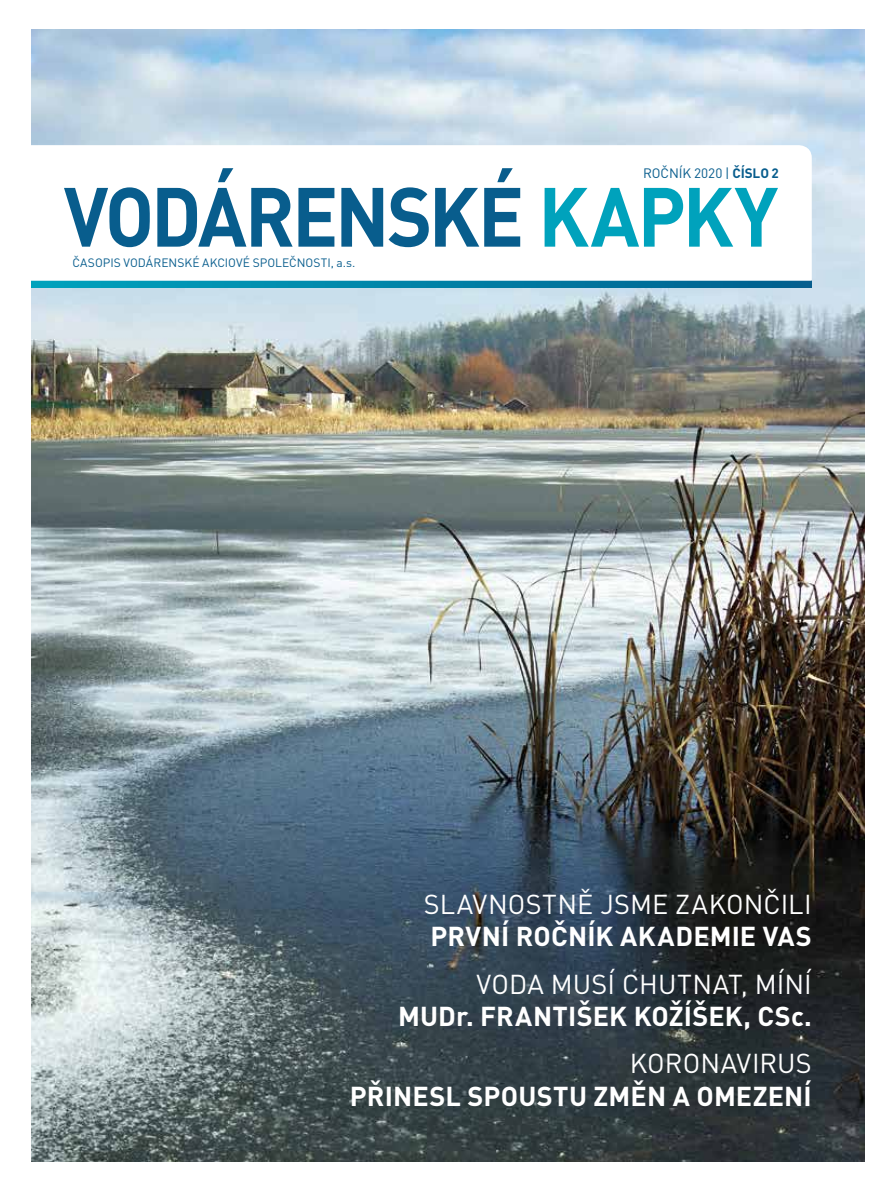
<style>
.page{position:relative;width:893px;height:1191px;background:#fff}
.page>*{position:absolute;margin:0;border:0;box-sizing:border-box;transform-origin:0 0}
.t1{font:700 82.5px "DIN Pro";letter-spacing:-.04em;color:#085d8d;scale:.93 1}
.t2{font:700 27px "DIN Pro";letter-spacing:.005em;color:#fff}
.t3{font:27px "DIN Pro";letter-spacing:.005em;color:#fff}
.t4{font:13.5px "DIN Pro";letter-spacing:-.005em;color:#085d8d}
.t5{font:12px "DIN Pro";letter-spacing:.005em;color:#085d8d}
.s1{font-weight:700}
.s2{color:#00a2bc}
</style>
<div class="page">
<img style="left:31px;top:30px;width:834px;height:1131px">
<svg style="left:31px;top:281px;width:781px;height:6px;background:#0081a6"></svg>
<svg style="left:31px;top:145px;width:781px;height:136px"></svg>
<p class="t4" style="left:643px;top:162px;width:137px">ROČNÍK 2020 | <span class="s1">ČÍSLO 2</span></p>
<h1 class="t1" style="left:64px;top:148px;width:770px">VODÁRENSKÉ <span class="s2">KAPKY</span></h1>
<p class="t5" style="left:72px;top:253px;width:284px">ČASOPIS VODÁRENSKÉ AKCIOVÉ SPOLEČNOSTI, a.s.</p>
<p class="t3" style="left:424px;top:882px;width:389px">SLAVNOSTNĚ JSME ZAKONČILI</p>
<p class="t2" style="left:430px;top:913px;width:383px">PRVNÍ ROČNÍK AKADEMIE VAS</p>
<p class="t3" style="left:476px;top:962px;width:337px">VODA MUSÍ CHUTNAT, MÍNÍ</p>
<p class="t2" style="left:398px;top:993px;width:415px">MUDr. FRANTIŠEK KOŽÍŠEK, CSc.</p>
<p class="t3" style="left:630px;top:1042px;width:183px">KORONAVIRUS</p>
<p class="t2" style="left:350px;top:1073px;width:463px">PŘINESL SPOUSTU ZMĚN A OMEZENÍ</p>
</div>
